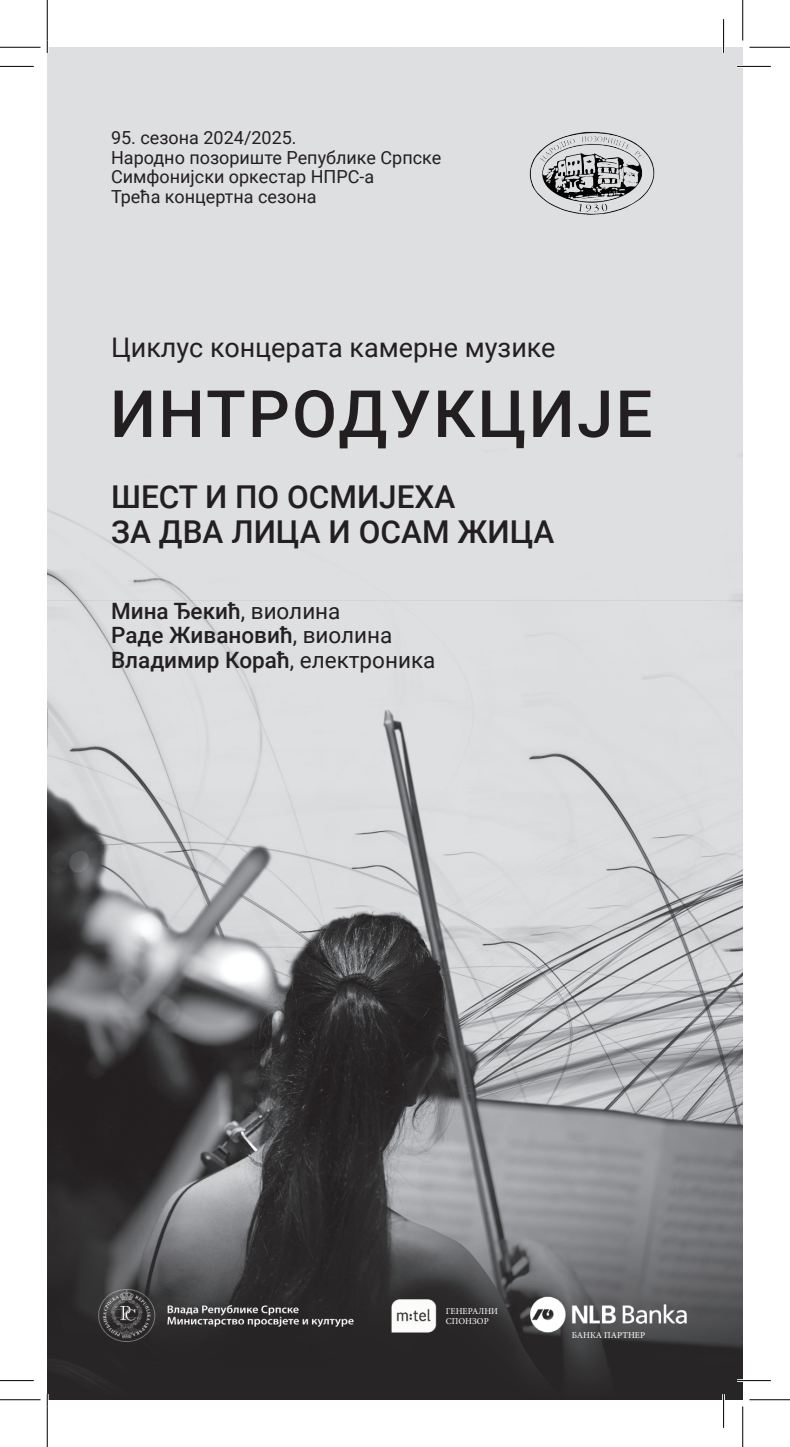
<style>
.page{position:relative;width:790px;height:1447px;background:#fff}
.page>*{position:absolute;margin:0;border:0;box-sizing:border-box;transform-origin:0 0}
.t1{font:500 65.25px "Roboto";letter-spacing:.035em;color:#231f20}
.t2{font:500 31.5px "Roboto";color:#231f20}
.t3{font:27px "Roboto";color:#231f20}
.t4{font:500 22.5px "Roboto";color:#231f20}
.t5{font:18px "Roboto";color:#231f20}
.t6{font:9px "Minion Pro";color:#fff}
.s1{font-weight:400}
</style>
<div class="page">
<img style="left:47px;top:47px;width:695px;height:1352px">
<img style="left:98px;top:1289px;width:255px;height:52px">
<img style="left:526px;top:1279px;width:165px;height:76px">
<img style="left:513px;top:125px;width:154px;height:96px">
<img style="left:386px;top:1286px;width:99px;height:76px">
<hr style="left:737px;top:65px;width:34px;height:3px;background:#fff">
<hr style="left:737px;top:1379px;width:34px;height:3px;background:#fff">
<hr style="left:46px;top:19px;width:3px;height:34px;background:#fff">
<hr style="left:46px;top:1394px;width:3px;height:33px;background:#fff">
<hr style="left:722px;top:19px;width:3px;height:34px;background:#fff">
<hr style="left:722px;top:1394px;width:3px;height:33px;background:#fff">
<hr style="left:0;top:66px;width:34px;height:1px;background:#000">
<hr style="left:737px;top:66px;width:34px;height:1px;background:#000">
<hr style="left:0;top:1380px;width:34px;height:1px;background:#000">
<hr style="left:737px;top:1380px;width:34px;height:1px;background:#000">
<hr style="left:47px;top:19px;width:1px;height:34px;background:#000">
<hr style="left:47px;top:1394px;width:1px;height:33px;background:#000">
<hr style="left:723px;top:19px;width:1px;height:34px;background:#000">
<hr style="left:723px;top:1394px;width:1px;height:33px;background:#000">
<hr style="left:0;top:47px;width:40px;height:1px;background:#000">
<hr style="left:749px;top:47px;width:41px;height:1px;background:#000">
<hr style="left:0;top:1399px;width:40px;height:1px;background:#000">
<hr style="left:749px;top:1399px;width:41px;height:1px;background:#000">
<hr style="left:47px;top:0;width:1px;height:41px;background:#000">
<hr style="left:47px;top:1406px;width:1px;height:41px;background:#000">
<hr style="left:742px;top:0;width:1px;height:41px;background:#000">
<hr style="left:742px;top:1406px;width:1px;height:41px;background:#000">
<p class="t5" style="left:111px;top:125px;width:187px">95. сезона 2024/2025.</p>
<p class="t5" style="left:111px;top:144px;width:332px">Народно позориште Републике Српске</p>
<p class="t5" style="left:111px;top:164px;width:265px">Симфонијски оркестар НПРС-а</p>
<p class="t5" style="left:111px;top:184px;width:207px">Трећа концертна сезона</p>
<p class="t3" style="left:111px;top:328px;width:446px">Циклус концерата камерне музике</p>
<p class="t1" style="left:110px;top:368px;width:544px">ИНТРОДУКЦИЈЕ</p>
<p class="t2" style="left:111px;top:475px;width:346px">ШЕСТ И ПО ОСМИЈЕХА</p>
<p class="t2" style="left:111px;top:509px;width:445px">ЗА ДВА ЛИЦА И ОСАМ ЖИЦА</p>
<p class="t4" style="left:111px;top:595px;width:231px">Мина Ђекић<span class="s1">, виолина</span></p>
<p class="t4" style="left:111px;top:620px;width:283px">Раде Живановић<span class="s1">, виолина</span></p>
<p class="t4" style="left:111px;top:644px;width:326px">Владимир Кораћ<span class="s1">, електроника</span></p>
<p class="t6" style="left:446px;top:1304px;width:54px">ГЕНЕРАЛНИ</p>
<p class="t6" style="left:446px;top:1315px;width:44px">СПОНЗОР</p>
<p class="t6" style="left:572px;top:1329px;width:75px">БАНКА ПАРТНЕР</p>
</div>
